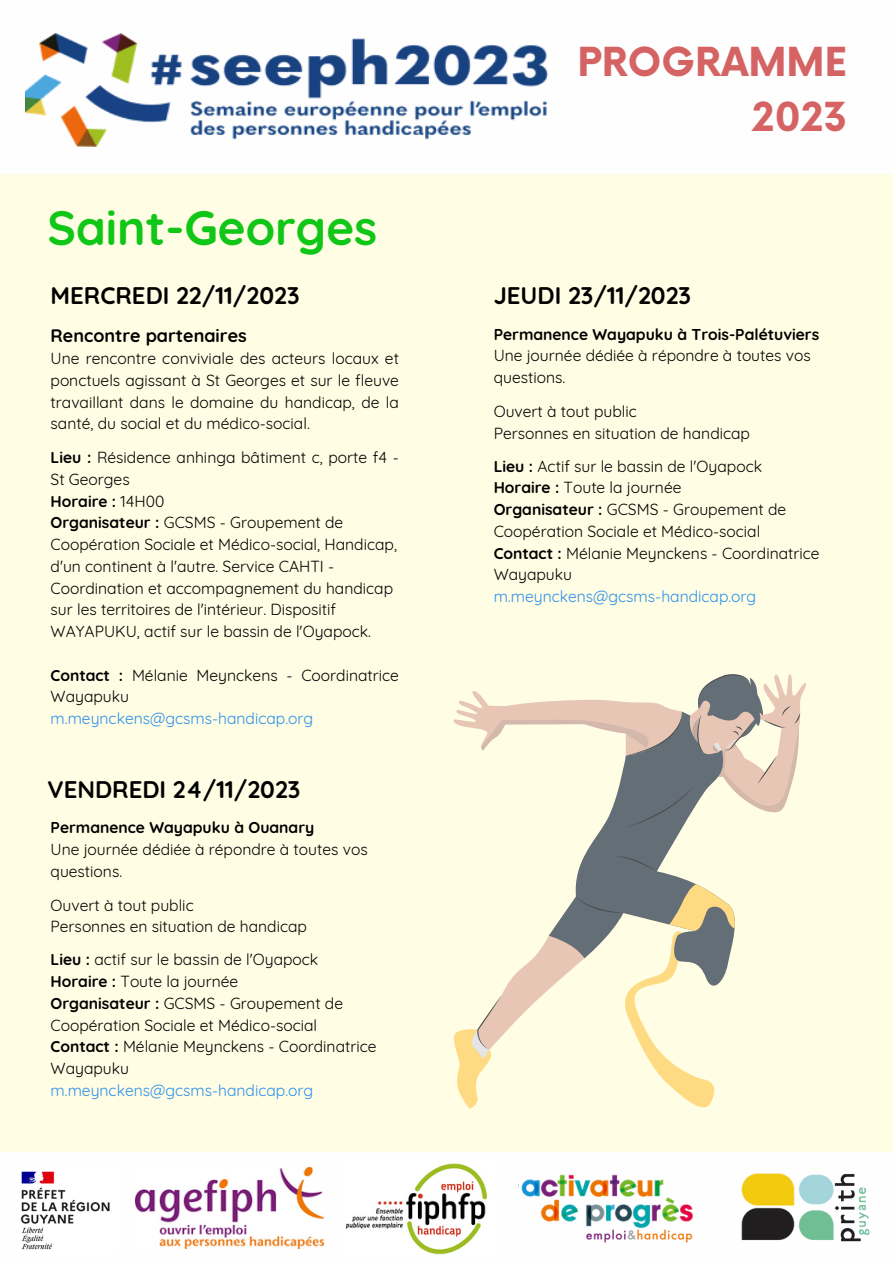
<style>
.page{position:relative;width:893px;height:1264px;background:#fff}
.page>*{position:absolute;margin:0;border:0;box-sizing:border-box;transform-origin:0 0}
.t1{font:700 48px "Quicksand";color:#10c617}
.t2{font:700 39px "Now";color:#d56363}
.t3{font:700 24px "Quicksand";color:#000}
.t4{font:700 18px "Quicksand";color:#000}
.t5{font:15.6px/21.8px "Quicksand";color:#000}
.t6{font:15.6px "Quicksand";color:#2d90eb}
.t7{font:700 15.6px "Quicksand";color:#000}
.s1{font-weight:700}
.s2{font-weight:400}
</style>
<div class="page">
<div style="left:0;top:0;width:892px;height:1262px;background:#fffde3"></div>
<div style="left:0;top:0;width:892px;height:173px;background:#fefefe"></div>
<img style="left:25px;top:33px;width:523px;height:114px">
<div style="left:0;top:1152px;width:892px;height:110px;background:#fefefe"></div>
<img style="left:345px;top:1163px;width:142px;height:92px">
<img style="left:741px;top:1173px;width:93px;height:68px">
<img style="left:834px;top:1174px;width:35px;height:68px">
<img style="left:518px;top:1174px;width:176px;height:68px">
<img style="left:136px;top:1167px;width:187px;height:81px">
<img style="left:20px;top:1171px;width:90px;height:79px">
<svg style="left:576px;top:827px;width:120px;height:57px;fill:#646e77"></svg>
<svg style="left:615px;top:856px;width:41px;height:15px"></svg>
<svg style="left:454px;top:884px;width:281px;height:225px"></svg>
<svg style="left:453px;top:674px;width:353px;height:153px"></svg>
<p class="t1" style="left:47px;top:197px;width:331px">Saint-Georges</p>
<p class="t3" style="left:51px;top:280px;width:250px">MERCREDI 22/11/2023</p>
<p class="t4" style="left:51px;top:324px;width:198px">Rencontre partenaires</p>
<p class="t5" style="left:51px;top:347px;width:350px;text-align:justify">Une rencontre conviviale des acteurs locaux et ponctuels agissant à St Georges et sur le fleuve travaillant dans le domaine du handicap, de la santé, du social et du médico-social.</p>
<p class="t5" style="left:51px;top:446px;width:350px"><span class="s1">Lieu :</span> Résidence anhinga bâtiment c, porte f4 -<br>St Georges</p>
<p class="t7" style="left:51px;top:491px;width:115px">Horaire : <span class="s2">14H00</span></p>
<p class="t5" style="left:51px;top:511px;width:348px"><span class="s1">Organisateur :</span> GCSMS - Groupement de Coopération Sociale et Médico-social, Handicap, d'un continent à l'autre. Service CAHTI - Coordination et accompagnement du handicap sur les territoires de l'intérieur. Dispositif WAYAPUKU, actif sur le bassin de l'Oyapock.</p>
<p class="t5" style="left:51px;top:664px;width:350px"><span class="s1">Contact :</span> Mélanie Meynckens - Coordinatrice<br>Wayapuku</p>
<p class="t6" style="left:51px;top:708px;width:264px">m.meynckens@gcsms-handicap.org</p>
<p class="t3" style="left:47px;top:773px;width:254px">VENDREDI 24/11/2023</p>
<p class="t7" style="left:51px;top:817px;width:265px">Permanence Wayapuku à Ouanary</p>
<p class="t5" style="left:51px;top:838px;width:318px">Une journée dédiée à répondre à toutes vos questions.</p>
<p class="t5" style="left:51px;top:893px;width:145px">Ouvert à tout public</p>
<p class="t5" style="left:51px;top:915px;width:258px">Personnes en situation de handicap</p>
<p class="t5" style="left:51px;top:948px;width:269px"><span class="s1">Lieu :</span> actif sur le bassin de l'Oyapock</p>
<p class="t5" style="left:51px;top:970px;width:189px"><span class="s1">Horaire :</span> Toute la journée</p>
<p class="t5" style="left:51px;top:992px;width:294px"><span class="s1">Organisateur :</span> GCSMS - Groupement de<br>Coopération Sociale et Médico-social</p>
<p class="t5" style="left:51px;top:1035px;width:327px"><span class="s1">Contact :</span> Mélanie Meynckens - Coordinatrice<br>Wayapuku</p>
<p class="t6" style="left:51px;top:1080px;width:264px">m.meynckens@gcsms-handicap.org</p>
<p class="t2" style="left:577px;top:40px;width:271px">PROGRAMME</p>
<p class="t2" style="left:752px;top:96px;width:97px">2023</p>
<p class="t3" style="left:493px;top:280px;width:199px">JEUDI 23/11/2023</p>
<p class="t7" style="left:493px;top:324px;width:327px">Permanence Wayapuku à Trois-Palétuviers</p>
<p class="t5" style="left:493px;top:345px;width:318px">Une journée dédiée à répondre à toutes vos questions.</p>
<p class="t5" style="left:493px;top:400px;width:145px">Ouvert à tout public</p>
<p class="t5" style="left:493px;top:422px;width:258px">Personnes en situation de handicap</p>
<p class="t5" style="left:493px;top:455px;width:270px"><span class="s1">Lieu :</span> Actif sur le bassin de l'Oyapock</p>
<p class="t5" style="left:493px;top:476px;width:189px"><span class="s1">Horaire :</span> Toute la journée</p>
<p class="t5" style="left:493px;top:498px;width:294px"><span class="s1">Organisateur :</span> GCSMS - Groupement de<br>Coopération Sociale et Médico-social</p>
<p class="t5" style="left:493px;top:542px;width:327px"><span class="s1">Contact :</span> Mélanie Meynckens - Coordinatrice<br>Wayapuku</p>
<p class="t6" style="left:493px;top:586px;width:264px">m.meynckens@gcsms-handicap.org</p>
</div>
